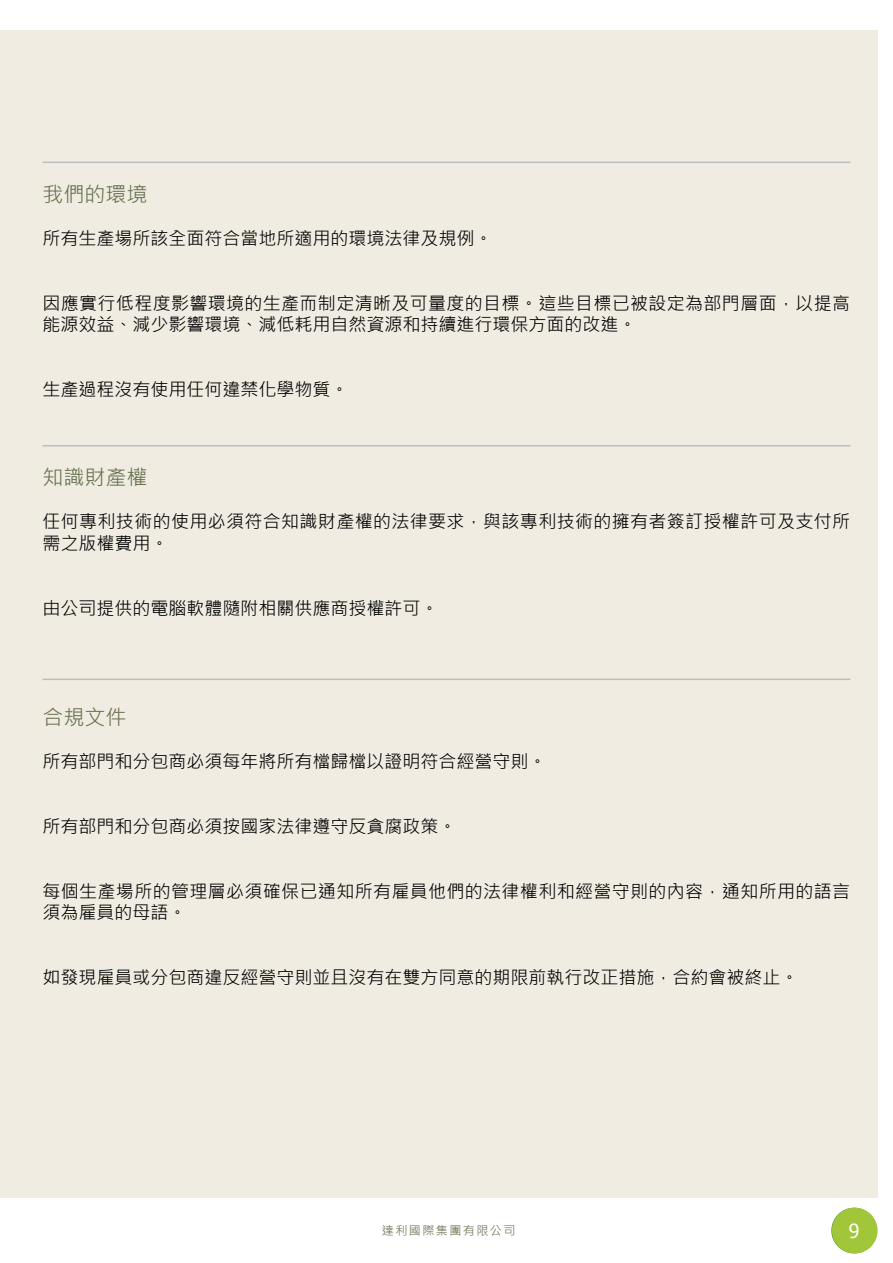
<style>
.page{position:relative;width:893px;height:1263px;background:#fff}
.page>*{position:absolute;margin:0;border:0;box-sizing:border-box;transform-origin:0 0}
.Title_Style_1{font:21px "Microsoft Jheng Hei";color:#66714e}
.t1{font:19.5px "Tahoma";color:#fff}
.t2{font:18px/21.6px "Microsoft Jheng Hei";letter-spacing:.02em;color:#000}
.t3{font:18px "Microsoft Jheng Hei";color:#000}
.topic_tab{font:12px "Microsoft Jheng Hei";letter-spacing:.125em;color:#66714e}
</style>
<div class="page">
<div style="left:0;top:31px;width:877px;height:1167px;background:#f1ece2"></div>
<hr style="left:43px;top:445px;width:807px;height:1px;background:#bcbdc0">
<hr style="left:43px;top:162px;width:807px;height:1px;background:#bcbdc0">
<hr style="left:43px;top:679px;width:807px;height:1px;background:#bcbdc0">
<svg style="left:832px;top:1208px;width:44px;height:45px"></svg>
<div style="left:833px;top:1208px;width:44px;height:45px;background:#a1c63a;border-radius:50%"></div>
<div style="left:832px;top:1208px;width:45px;height:45px;border:2px solid #a1c63a;border-radius:50%"></div>
<p class="Title_Style_1" style="left:43px;top:181px;width:106px">我們的環境</p>
<p class="t3" style="left:43px;top:227px;width:451px">所有生產場所該全面符合當地所適用的環境法律及規例。</p>
<p class="t2" style="left:43px;top:292px;width:809px">因應實行低程度影響環境的生產而制定清晰及可量度的目標。這些目標已被設定為部門層面，以提高能源效益、減少影響環境、減低耗用自然資源和持續進行環保方面的改進。</p>
<p class="t3" style="left:43px;top:378px;width:307px">生產過程沒有使用任何違禁化學物質。</p>
<p class="Title_Style_1" style="left:43px;top:464px;width:106px">知識財產權</p>
<p class="t2" style="left:43px;top:511px;width:809px">任何專利技術的使用必須符合知識財產權的法律要求，與該專利技術的擁有者簽訂授權許可及支付所需之版權費用。</p>
<p class="t3" style="left:43px;top:597px;width:397px">由公司提供的電腦軟體隨附相關供應商授權許可。</p>
<p class="Title_Style_1" style="left:43px;top:704px;width:85px">合規文件</p>
<p class="t3" style="left:43px;top:750px;width:505px">所有部門和分包商必須每年將所有檔歸檔以證明符合經營守則。</p>
<p class="t3" style="left:43px;top:815px;width:415px">所有部門和分包商必須按國家法律遵守反貪腐政策。</p>
<p class="t2" style="left:43px;top:880px;width:809px">每個生產場所的管理層必須確保已通知所有雇員他們的法律權利和經營守則的內容，通知所用的語言須為雇員的母語。</p>
<p class="t3" style="left:43px;top:966px;width:757px">如發現雇員或分包商違反經營守則並且沒有在雙方同意的期限前執行改正措施，合約會被終止。</p>
<p class="topic_tab" style="left:382px;top:1223px;width:135px">達利國際集團有限公司</p>
<p class="t1" style="left:848px;top:1217px;width:12px">9</p>
</div>
